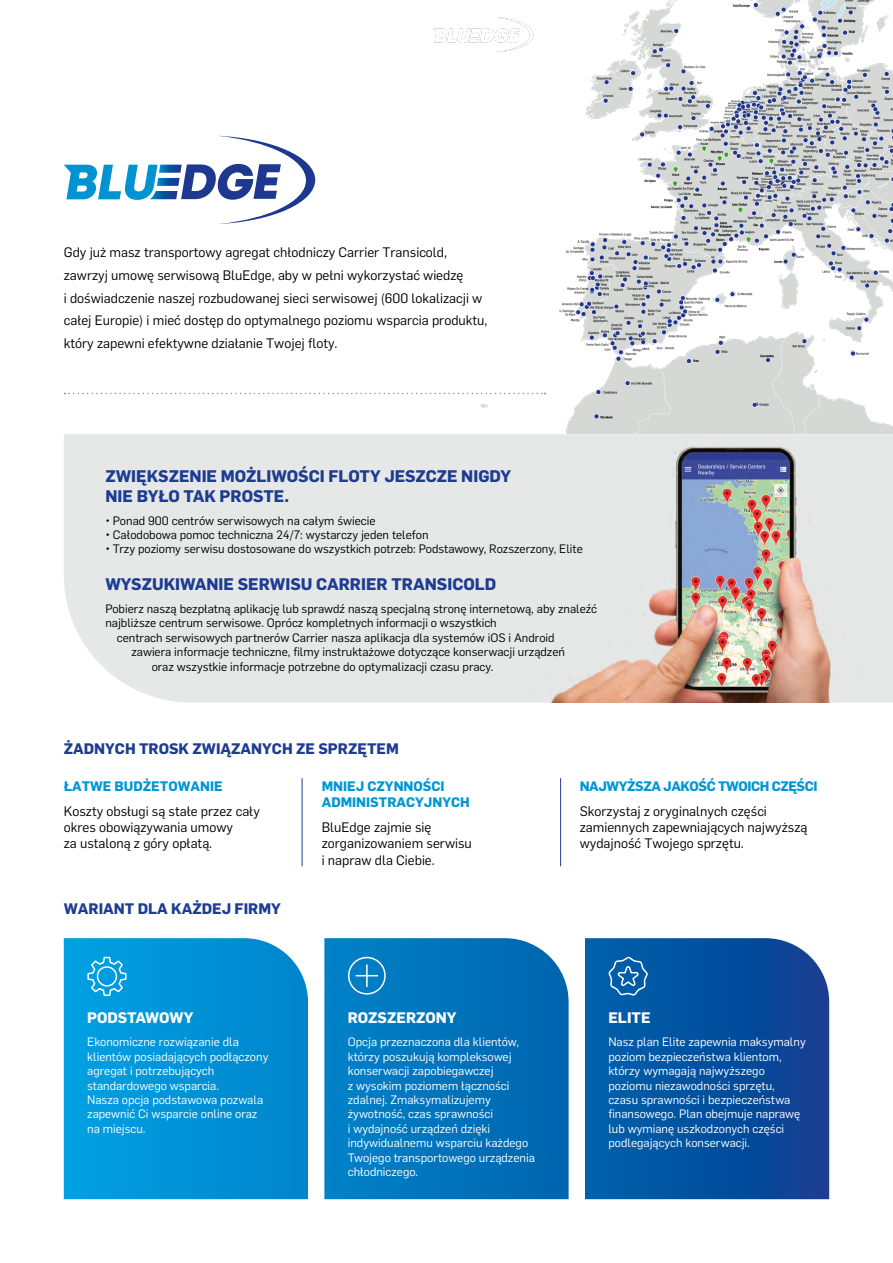
<style>
.page{position:relative;width:893px;height:1263px;background:#fff}
.page>*{position:absolute;margin:0;border:0;box-sizing:border-box;transform-origin:0 0}
.t1{font:700 16.5px/19.8px "Flama";color:#1e3c90}
.t2{font:700 15px "Flama";color:#1e3c90}
.t3{font:700 15px "Flama";color:#fff}
.t4{font:13.5px/16.2px "Flama";color:#000}
.t5{font:700 13.5px/16.2px "Flama";color:#0096d5}
.t6{font:700 13.5px "Flama";letter-spacing:-.03em;color:#0096d5}
.t7{font:12px/14.4px "Flama";color:#fff}
.t8{font:12px "Flama";color:#000}
</style>
<div class="page">
<img style="left:412px;top:0;width:481px;height:434px">
<div style="left:64px;top:434px;width:829px;height:268px;background:#e6e7e7"></div>
<svg style="left:64px;top:136px;width:251px;height:88px"></svg>
<hr style="left:560px;top:778px;width:1px;height:88px;background:#1e3c90">
<svg style="left:64px;top:938px;width:765px;height:261px;background:#107abe"></svg>
<img style="left:498px;top:434px;width:372px;height:268px">
<svg style="left:87px;top:956px;width:40px;height:41px;background:#32afe5"></svg>
<svg style="left:607px;top:956px;width:42px;height:97px;background:#1166ad"></svg>
<svg style="left:347px;top:956px;width:39px;height:39px;background:#2791cc"></svg>
<hr style="left:302px;top:778px;width:1px;height:88px;background:#1e3c90">
<svg style="left:65px;top:393px;width:480px;height:1px"></svg>
<p class="t4" style="left:64px;top:241px;width:425px;line-height:22.5px">Gdy już masz transportowy agregat chłodniczy Carrier Transicold, zawrzyj umowę serwisową BluEdge, aby w pełni wykorzystać wiedzę<br>i doświadczenie naszej rozbudowanej sieci serwisowej (600 lokalizacji w całej Europie) i mieć dostęp do optymalnego poziomu wsparcia produktu, który zapewni efektywne działanie Twojej floty.</p>
<h1 class="t1" style="left:105px;top:465px;width:407px">ZWIĘKSZENIE MOŻLIWOŚCI FLOTY JESZCZE NIGDY<br>NIE BYŁO TAK PROSTE.</h1>
<p class="t8" style="left:105px;top:512px;width:272px">• Ponad 900 centrów serwisowych na całym świecie</p>
<p class="t8" style="left:105px;top:526px;width:325px">• Całodobowa pomoc techniczna 24/7: wystarczy jeden telefon</p>
<p class="t8" style="left:105px;top:541px;width:479px">• Trzy poziomy serwisu dostosowane do wszystkich potrzeb: Podstawowy, Rozszerzony, Elite</p>
<h1 class="t1" style="left:105px;top:573px;width:392px">WYSZUKIWANIE SERWISU CARRIER TRANSICOLD</h1>
<p class="t8" style="left:105px;top:600px;width:493px">Pobierz naszą bezpłatną aplikację lub sprawdź naszą specjalną stronę internetową, aby znaleźć</p>
<p class="t8" style="left:105px;top:615px;width:393px">najbliższe centrum serwisowe. Oprócz kompletnych informacji o wszystkich</p>
<p class="t8" style="left:117px;top:629px;width:439px">centrach serwisowych partnerów Carrier nasza aplikacja dla systemów iOS i Android</p>
<p class="t8" style="left:131px;top:644px;width:435px">zawiera informacje techniczne, filmy instruktażowe dotyczące konserwacji urządzeń</p>
<p class="t8" style="left:152px;top:658px;width:343px">oraz wszystkie informacje potrzebne do optymalizacji czasu pracy.</p>
<p class="t2" style="left:64px;top:738px;width:337px">ŻADNYCH TROSK ZWIĄZANYCH ZE SPRZĘTEM</p>
<p class="t5" style="left:64px;top:777px;width:160px">ŁATWE BUDŻETOWANIE</p>
<p class="t4" style="left:64px;top:802px;width:198px">Koszty obsługi są stałe przez cały okres obowiązywania umowy<br>za ustaloną z góry opłatą.</p>
<p class="t2" style="left:64px;top:898px;width:219px">WARIANT DLA KAŻDEJ FIRMY</p>
<p class="t3" style="left:87px;top:1007px;width:108px">PODSTAWOWY</p>
<p class="t7" style="left:87px;top:1034px;width:183px">Ekonomiczne rozwiązanie dla klientów posiadających podłączony agregat i potrzebujących standardowego wsparcia.<br>Nasza opcja podstawowa pozwala zapewnić Ci wsparcie online oraz na miejscu.</p>
<p class="t5" style="left:322px;top:777px;width:149px">MNIEJ CZYNNOŚCI<br>ADMINISTRACYJNYCH</p>
<p class="t4" style="left:322px;top:818px;width:152px">BluEdge zajmie się zorganizowaniem serwisu i napraw dla Ciebie.</p>
<p class="t3" style="left:348px;top:1007px;width:110px">ROZSZERZONY</p>
<p class="t7" style="left:348px;top:1034px;width:189px">Opcja przeznaczona dla klientów, którzy poszukują kompleksowej konserwacji zapobiegawczej<br>z wysokim poziomem łączności zdalnej. Zmaksymalizujemy żywotność, czas sprawności<br>i wydajność urządzeń dzięki indywidualnemu wsparciu każdego<br>Twojego transportowego urządzenia chłodniczego.</p>
<p class="t6" style="left:580px;top:777px;width:239px">NAJWYŻSZA JAKOŚĆ TWOICH CZĘŚCI</p>
<p class="t4" style="left:580px;top:802px;width:229px">Skorzystaj z oryginalnych części zamiennych zapewniających najwyższą wydajność Twojego sprzętu.</p>
<p class="t3" style="left:608px;top:1007px;width:44px">ELITE</p>
<p class="t7" style="left:608px;top:1034px;width:199px">Nasz plan Elite zapewnia maksymalny poziom bezpieczeństwa klientom, którzy wymagają najwyższego poziomu niezawodności sprzętu, czasu sprawności i bezpieczeństwa finansowego. Plan obejmuje naprawę lub wymianę uszkodzonych części podlegających konserwacji.</p>
</div>
